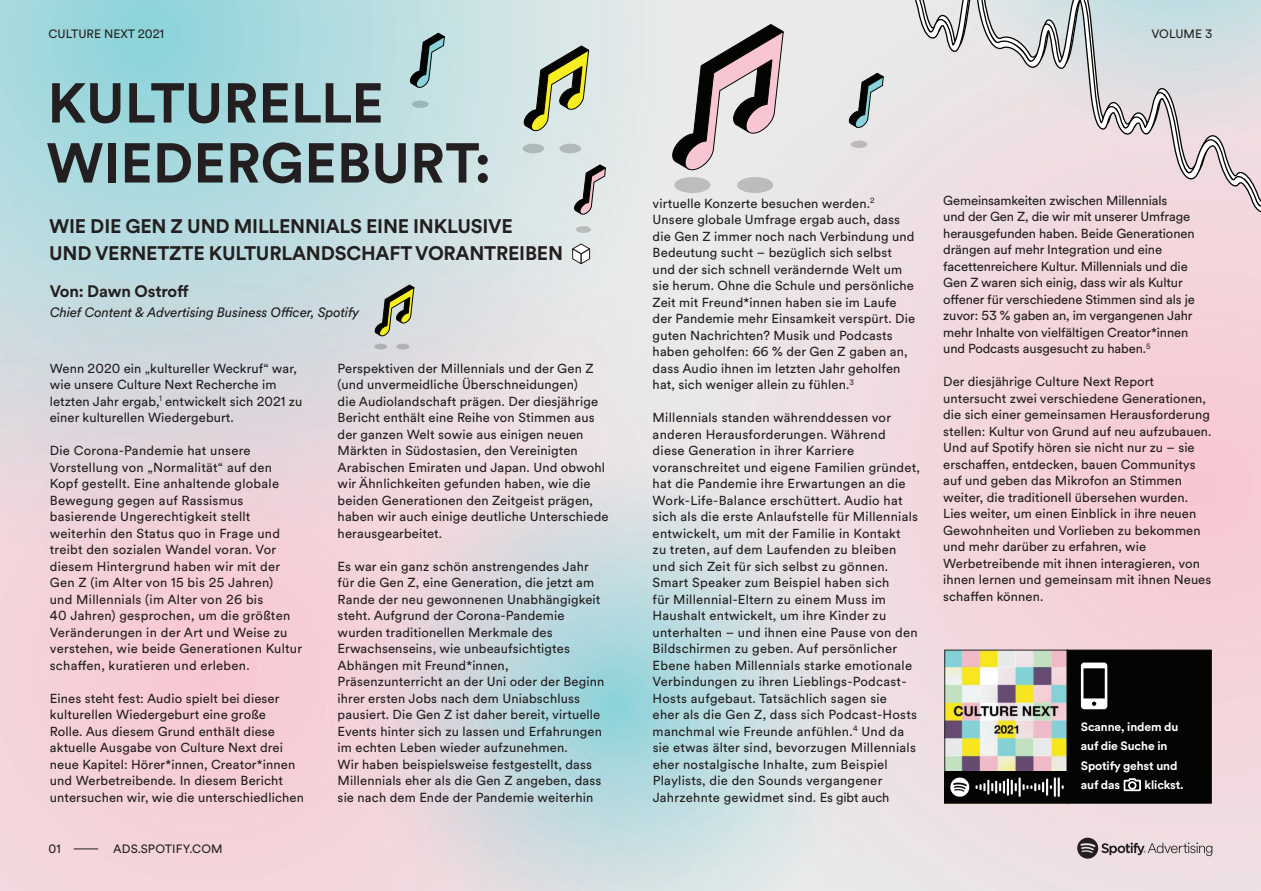
<style>
.page{position:relative;width:1261px;height:891px;background:#fff}
.page>*{position:absolute;margin:0;border:0;box-sizing:border-box;transform-origin:0 0}
.t1{font:700 55.5px/60px "Circular Spotify Text";color:#231f20}
.t2{font:700 19.5px/27px "Circular Spotify Text";letter-spacing:-.01em;color:#231f20}
.t3{font:700 16.5px "Circular Spotify Text";letter-spacing:-.01em;color:#231f20}
.t4{font:italic 13.5px "Circular Spotify Text";letter-spacing:-.01em;color:#231f20}
.t5{font:12.9px/16.5px "Circular Spotify Text";letter-spacing:.01em;color:#231f20}
.t6{font:12.9px/16.5px "Circular Spotify Text";letter-spacing:-.01em;color:#231f20}
.t7{font:700 12px/19.5px "Circular Spotify Text";letter-spacing:-.01em;color:#fff}
.t8{font:12px "Circular Spotify Text";color:#231f20}
</style>
<div class="page">
<img style="left:326px;top:417px;width:381px;height:474px">
<img style="left:372px;top:424px;width:183px;height:127px">
<img style="left:1022px;top:331px;width:102px;height:560px">
<div style="left:664px;top:222px;width:52px;height:198px;background:#eaeaea"></div>
<div style="left:653px;top:358px;width:54px;height:62px;background:#e9e8e8"></div>
<img style="left:647px;top:420px;width:114px;height:376px">
<svg style="left:1077px;top:838px;width:135px;height:21px;background:#bfb1b4"></svg>
<svg style="left:74px;top:848px;width:24px;height:2px"></svg>
<svg style="left:571px;top:243px;width:21px;height:22px"></svg>
<svg style="left:410px;top:27px;width:35px;height:61px;background:#8ca8aa"></svg>
<div style="left:412px;top:101px;width:17px;height:7px;background:#9db5b7;border-radius:50%"></div>
<svg style="left:849px;top:67px;width:35px;height:61px;background:#a4adad"></svg>
<div style="left:851px;top:141px;width:16px;height:7px;background:#bcb9ba;border-radius:50%"></div>
<svg style="left:574px;top:160px;width:32px;height:55px;background:#aaa9aa"></svg>
<svg style="left:576px;top:226px;width:15px;height:7px"></svg>
<svg style="left:524px;top:44px;width:65px;height:88px;background:#a7ad8a"></svg>
<div style="left:522px;top:144px;width:22px;height:9px;background:#acb9b9;border-radius:50%"></div>
<div style="left:559px;top:144px;width:22px;height:9px;background:#b1baba;border-radius:50%"></div>
<svg style="left:375px;top:284px;width:39px;height:53px;background:#9da082"></svg>
<div style="left:374px;top:344px;width:13px;height:5px;background:#afb1b5;border-radius:50%"></div>
<div style="left:396px;top:344px;width:13px;height:5px;background:#b0b1b4;border-radius:50%"></div>
<svg style="left:895px;top:0;width:366px;height:331px;background:#e4d7db"></svg>
<svg style="left:672px;top:24px;width:112px;height:148px;background:#b6adaf"></svg>
<div style="left:674px;top:177px;width:37px;height:16px;background:#bcbdbc;border-radius:50%"></div>
<div style="left:737px;top:177px;width:36px;height:16px;background:#bcbdbb;border-radius:50%"></div>
<img style="left:946px;top:652px;width:120px;height:120px">
<div style="left:944px;top:650px;width:124px;height:154px;border:1px solid #231f20"></div>
<div style="left:1067px;top:650px;width:145px;height:154px;background:#040503;border:1px solid #040503"></div>
<svg style="left:1081px;top:663px;width:26px;height:46px"></svg>
<img style="left:945px;top:772px;width:124px;height:31px">
<svg style="left:1124px;top:778px;width:17px;height:13px"></svg>
<p class="t8" style="left:49px;top:25px;width:117px">CULTURE NEXT 2021</p>
<p class="t8" style="left:1151px;top:25px;width:62px">VOLUME 3</p>
<h1 class="t1" style="left:46px;top:74px;width:446px">KULTURELLE<br>WIEDERGEBURT:</h1>
<h2 class="t2" style="left:49px;top:214px;width:515px">WIE DIE GEN Z UND MILLENNIALS EINE INKLUSIVE<br>UND VERNETZTE KULTURLANDSCHAFT VORANTREIBEN</h2>
<p class="t3" style="left:50px;top:280px;width:140px">Von: Dawn Ostroff</p>
<p class="t4" style="left:50px;top:303px;width:311px">Chief Content &amp; Advertising Business Officer, Spotify</p>
<p class="t5" style="left:50px;top:360px;width:254px">Wenn 2020 ein „kultureller Weckruf“ war, wie unsere Culture Next Recherche im letzten Jahr ergab,<sup>1</sup> entwickelt sich 2021 zu einer kulturellen Wiedergeburt.</p>
<p class="t5" style="left:50px;top:443px;width:254px">Die Corona-Pandemie hat unsere Vorstellung von „Normalität“ auf den Kopf gestellt. Eine anhaltende globale Bewegung gegen auf Rassismus basierende Ungerechtigkeit stellt weiterhin den Status quo in Frage und treibt den sozialen Wandel voran. Vor diesem Hintergrund haben wir mit der Gen Z (im Alter von 15 bis 25 Jahren)<br>und Millennials (im Alter von 26 bis<br>40 Jahren) gesprochen, um die größten Veränderungen in der Art und Weise zu verstehen, wie beide Generationen Kultur schaffen, kuratieren und erleben.</p>
<p class="t5" style="left:50px;top:690px;width:256px">Eines steht fest: Audio spielt bei dieser kulturellen Wiedergeburt eine große<br>Rolle. Aus diesem Grund enthält diese aktuelle Ausgabe von Culture Next drei neue Kapitel: Hörer*innen, Creator*innen und Werbetreibende. In diesem Bericht untersuchen wir, wie die unterschiedlichen</p>
<p class="t8" style="left:49px;top:841px;width:14px">01</p>
<p class="t8" style="left:113px;top:841px;width:111px">ADS.SPOTIFY.COM</p>
<p class="t8" style="left:56px;top:841px;width:9px">0</p>
<p class="t5" style="left:338px;top:360px;width:273px">Perspektiven der Millennials und der Gen Z (und unvermeidliche Überschneidungen)<br>die Audiolandschaft prägen. Der diesjährige Bericht enthält eine Reihe von Stimmen aus der ganzen Welt sowie aus einigen neuen Märkten in Südostasien, den Vereinigten Arabischen Emiraten und Japan. Und obwohl wir Ähnlichkeiten gefunden haben, wie die beiden Generationen den Zeitgeist prägen, haben wir auch einige deutliche Unterschiede herausgearbeitet.</p>
<p class="t5" style="left:338px;top:558px;width:268px">Es war ein ganz schön anstrengendes Jahr für die Gen Z, eine Generation, die jetzt am Rande der neu gewonnenen Unabhängigkeit steht. Aufgrund der Corona-Pandemie wurden traditionellen Merkmale des Erwachsenseins, wie unbeaufsichtigtes Abhängen mit Freund*innen, Präsenzunterricht an der Uni oder der Beginn ihrer ersten Jobs nach dem Uniabschluss pausiert. Die Gen Z ist daher bereit, virtuelle Events hinter sich zu lassen und Erfahrungen im echten Leben wieder aufzunehmen.<br>Wir haben beispielsweise festgestellt, dass Millennials eher als die Gen Z angeben, dass sie nach dem Ende der Pandemie weiterhin</p>
<p class="t5" style="left:653px;top:195px;width:264px">virtuelle Konzerte besuchen werden.<sup>2<br></sup>Unsere globale Umfrage ergab auch, dass die Gen Z immer noch nach Verbindung und Bedeutung sucht – bezüglich sich selbst und der sich schnell verändernde Welt um sie herum. Ohne die Schule und persönliche Zeit mit Freund*innen haben sie im Laufe der Pandemie mehr Einsamkeit verspürt. Die guten Nachrichten? Musik und Podcasts haben geholfen: 66 % der Gen Z gaben an, dass Audio ihnen im letzten Jahr geholfen hat, sich weniger allein zu fühlen.<sup>3</sup></p>
<p class="t5" style="left:653px;top:410px;width:269px">Millennials standen währenddessen vor anderen Herausforderungen. Während diese Generation in ihrer Karriere voranschreitet und eigene Familien gründet, hat die Pandemie ihre Erwartungen an die Work-Life-Balance erschüttert. Audio hat sich als die erste Anlaufstelle für Millennials entwickelt, um mit der Familie in Kontakt<br>zu treten, auf dem Laufenden zu bleiben und sich Zeit für sich selbst zu gönnen.<br>Smart Speaker zum Beispiel haben sich<br>für Millennial-Eltern zu einem Muss im Haushalt entwickelt, um ihre Kinder zu unterhalten – und ihnen eine Pause von den Bildschirmen zu geben. Auf persönlicher Ebene haben Millennials starke emotionale Verbindungen zu ihren Lieblings-Podcast-Hosts aufgebaut. Tatsächlich sagen sie<br>eher als die Gen Z, dass sich Podcast-Hosts manchmal wie Freunde anfühlen.<sup>4</sup> Und da sie etwas älter sind, bevorzugen Millennials eher nostalgische Inhalte, zum Beispiel Playlists, die den Sounds vergangener Jahrzehnte gewidmet sind. Es gibt auch</p>
<p class="t6" style="left:943px;top:192px;width:253px">Gemeinsamkeiten zwischen Millennials<br>und der Gen Z, die wir mit unserer Umfrage herausgefunden haben. Beide Generationen drängen auf mehr Integration und eine facettenreichere Kultur. Millennials und die Gen Z waren sich einig, dass wir als Kultur offener für verschiedene Stimmen sind als je zuvor: 53 % gaben an, im vergangenen Jahr mehr Inhalte von vielfältigen Creator*innen und Podcasts ausgesucht zu haben.<sup>5</sup></p>
<p class="t5" style="left:943px;top:374px;width:270px">Der diesjährige Culture Next Report untersucht zwei verschiedene Generationen, die sich einer gemeinsamen Herausforderung stellen: Kultur von Grund auf neu aufzubauen.<br>Und auf Spotify hören sie nicht nur zu – sie erschaffen, entdecken, bauen Communitys auf und geben das Mikrofon an Stimmen weiter, die traditionell übersehen wurden.<br>Lies weiter, um einen Einblick in ihre neuen Gewohnheiten und Vorlieben zu bekommen und mehr darüber zu erfahren, wie Werbetreibende mit ihnen interagieren, von ihnen lernen und gemeinsam mit ihnen Neues schaffen können.</p>
<p class="t7" style="left:1081px;top:717px;width:99px">Scanne, indem du auf die Suche in<br>Spotify gehst und auf das</p>
<p class="t7" style="left:1144px;top:776px;width:40px">klickst.</p>
</div>
